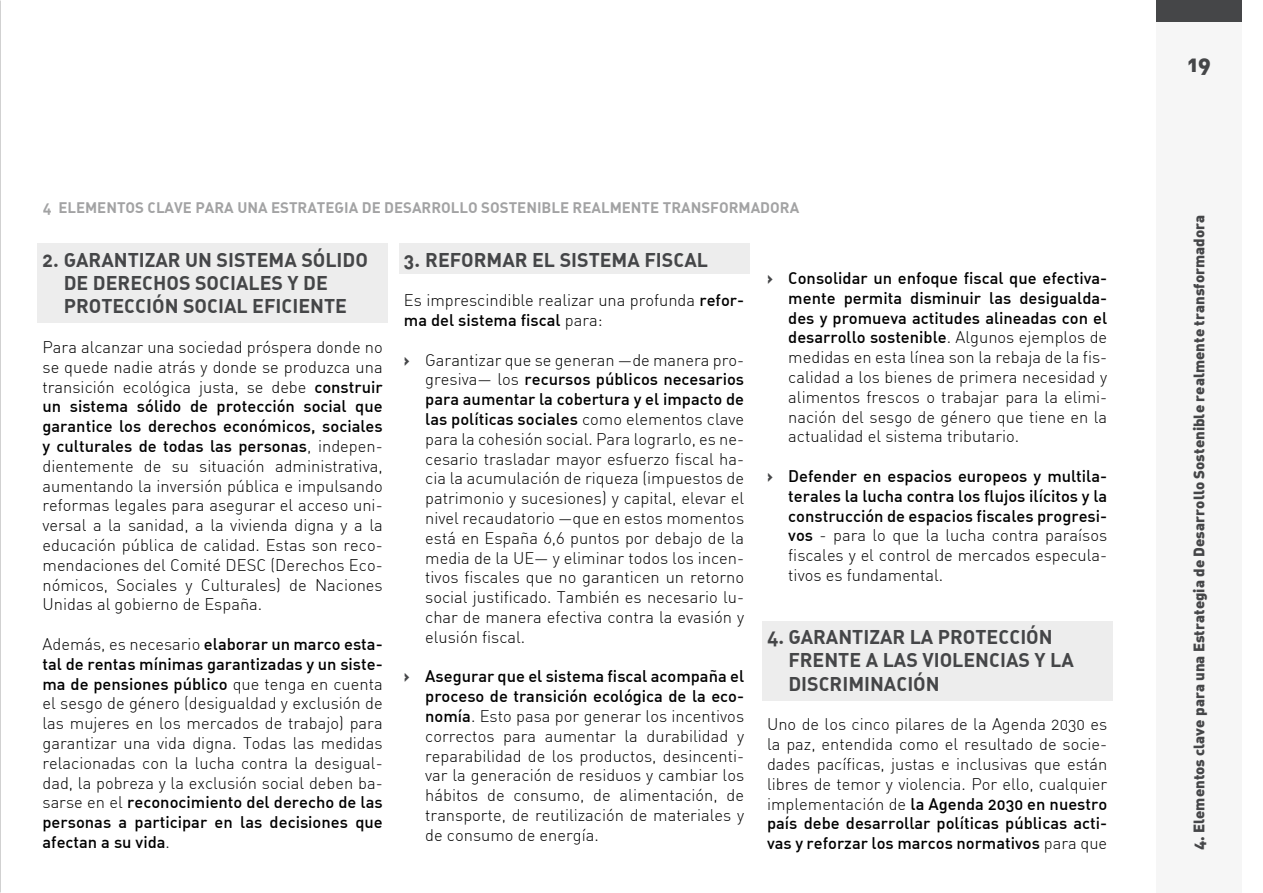
<style>
.page{position:relative;width:1263px;height:893px;background:#fff}
.page>*{position:absolute;margin:0;border:0;box-sizing:border-box;transform-origin:0 0}
.t1{font:900 22.5px "DIN Alternate";color:#454648}
.t2{font:700 19.5px/23.4px "DIN Alternate";color:#454648}
.t3{font:300 16.5px/19.8px "DIN Alternate";color:#000;text-align:justify}
.t4{font:500 16.5px/19.8px "DIN Alternate";color:#000;text-align:justify}
.t5{font:900 15px "DIN Alternate";color:#454648}
.t6{font:700 15px "DIN Alternate";color:#454648}
.s1{font-weight:500}
.s2{font-weight:900;color:#454648}
.s3{font-weight:300}
</style>
<div class="page">
<div style="left:762px;top:621px;width:350px;height:80px;background:#ededed"></div>
<div style="left:37px;top:243px;width:351px;height:80px;background:#ededed"></div>
<div style="left:399px;top:243px;width:350px;height:31px;background:#ededed"></div>
<div style="left:1157px;top:0;width:85px;height:21px;background:#454648"></div>
<div style="left:1157px;top:21px;width:85px;height:872px;background:#f6f6f6"></div>
<p class="t6" style="left:43px;top:198px;width:758px">4 ELEMENTOS CLAVE PARA UNA ESTRATEGIA DE DESARROLLO SOSTENIBLE REALMENTE TRANSFORMADORA</p>
<p class="t2" style="left:64px;top:247px;width:306px;text-indent:-21px">2. GARANTIZAR UN SISTEMA SÓLIDO<br>DE DERECHOS SOCIALES Y DE<br>PROTECCIÓN SOCIAL EFICIENTE</p>
<p class="t3" style="left:43px;top:337px;width:342px">Para alcanzar una sociedad próspera donde no se quede nadie atrás y donde se produzca una transición ecológica justa, se debe <span class="s1">construir un sistema sólido de protección social que garantice los derechos económicos, sociales y culturales de todas las personas</span>, indepen&shy;dientemente de su situación administrativa, aumentando la inversión pública e impulsando reformas legales para asegurar el acceso uni&shy;versal a la sanidad, a la vivienda digna y a la educación pública de calidad. Estas son reco&shy;mendaciones del Comité DESC (Derechos Eco&shy;nómicos, Sociales y Culturales) de Naciones Unidas al gobierno de España.</p>
<p class="t3" style="left:43px;top:634px;width:342px">Además, es necesario <span class="s1">elaborar un marco esta&shy;tal de rentas mínimas garantizadas y un siste&shy;ma de pensiones público</span> que tenga en cuenta el sesgo de género (desigualdad y exclusión de las mujeres en los mercados de trabajo) para garantizar una vida digna. Todas las medidas relacionadas con la lucha contra la desigual&shy;dad, la pobreza y la exclusión social deben ba&shy;sarse en el <span class="s1">reconocimiento del derecho de las personas a participar en las decisiones que afectan a su vida</span>.</p>
<p class="t2" style="left:404px;top:247px;width:305px">3. REFORMAR EL SISTEMA FISCAL</p>
<p class="t3" style="left:404px;top:290px;width:342px">Es imprescindible realizar una profunda <span class="s1">refor&shy;ma del sistema fiscal</span> para:</p>
<p class="t3" style="left:425px;top:350px;width:320px;text-indent:-21px"><span class="s2">›</span> Garantizar que se generan —de manera pro&shy;gresiva— los <span class="s1">recursos públicos necesarios para aumentar la cobertura y el impacto de las políticas sociales</span> como elementos clave para la cohesión social. Para lograrlo, es ne&shy;cesario trasladar mayor esfuerzo fiscal ha&shy;cia la acumulación de riqueza (impuestos de patrimonio y sucesiones) y capital, elevar el nivel recaudatorio —que en estos momentos está en España 6,6 puntos por debajo de la media de la UE— y eliminar todos los incen&shy;tivos fiscales que no garanticen un retorno social justificado. También es necesario lu&shy;char de manera efectiva contra la evasión y elusión fiscal.</p>
<p class="t3" style="left:425px;top:666px;width:320px;text-indent:-21px"><span class="s2">›</span> <span class="s1">Asegurar que el sistema fiscal acompaña el proceso de transición ecológica de la eco&shy;nomía</span>. Esto pasa por generar los incentivos correctos para aumentar la durabilidad y reparabilidad de los productos, desincenti&shy;var la generación de residuos y cambiar los hábitos de consumo, de alimentación, de transporte, de reutilización de materiales y de consumo de energía.</p>
<p class="t3" style="left:788px;top:268px;width:320px;text-indent:-21px"><span class="s2">›</span> <span class="s1">Consolidar un enfoque fiscal que efectiva&shy;mente permita disminuir las desigualda&shy;des y promueva actitudes alineadas con el desarrollo sostenible</span>. Algunos ejemplos de medidas en esta línea son la rebaja de la fis&shy;calidad a los bienes de primera necesidad y alimentos frescos o trabajar para la elimi&shy;nación del sesgo de género que tiene en la actualidad el sistema tributario.</p>
<p class="t4" style="left:788px;top:465px;width:320px;text-indent:-21px"><span class="s2">›</span> Defender en espacios europeos y multila&shy;terales la lucha contra los flujos ilícitos y la construcción de espacios fiscales progresi&shy;vos <span class="s3">- para lo que la lucha contra paraísos fiscales y el control de mercados especula&shy;tivos es fundamental.</span></p>
<p class="t2" style="left:788px;top:624px;width:287px;text-indent:-21px">4. GARANTIZAR LA PROTECCIÓN<br>FRENTE A LAS VIOLENCIAS Y LA<br>DISCRIMINACIÓN</p>
<p class="t3" style="left:767px;top:714px;width:342px">Uno de los cinco pilares de la Agenda 2030 es la paz, entendida como el resultado de socie&shy;dades pacíficas, justas e inclusivas que están libres de temor y violencia. Por ello, cualquier implementación de <span class="s1">la Agenda 2030 en nuestro país debe desarrollar políticas públicas acti&shy;vas y reforzar los marcos normativos</span> para que</p>
<h1 class="t1" style="left:1187px;top:49px;width:25px">19</h1>
<p class="t5" style="left:1189px;top:850px;width:637px;rotate:-90deg">4. Elementos clave para una Estrategia de Desarrollo Sostenible realmente transformadora</p>
</div>
